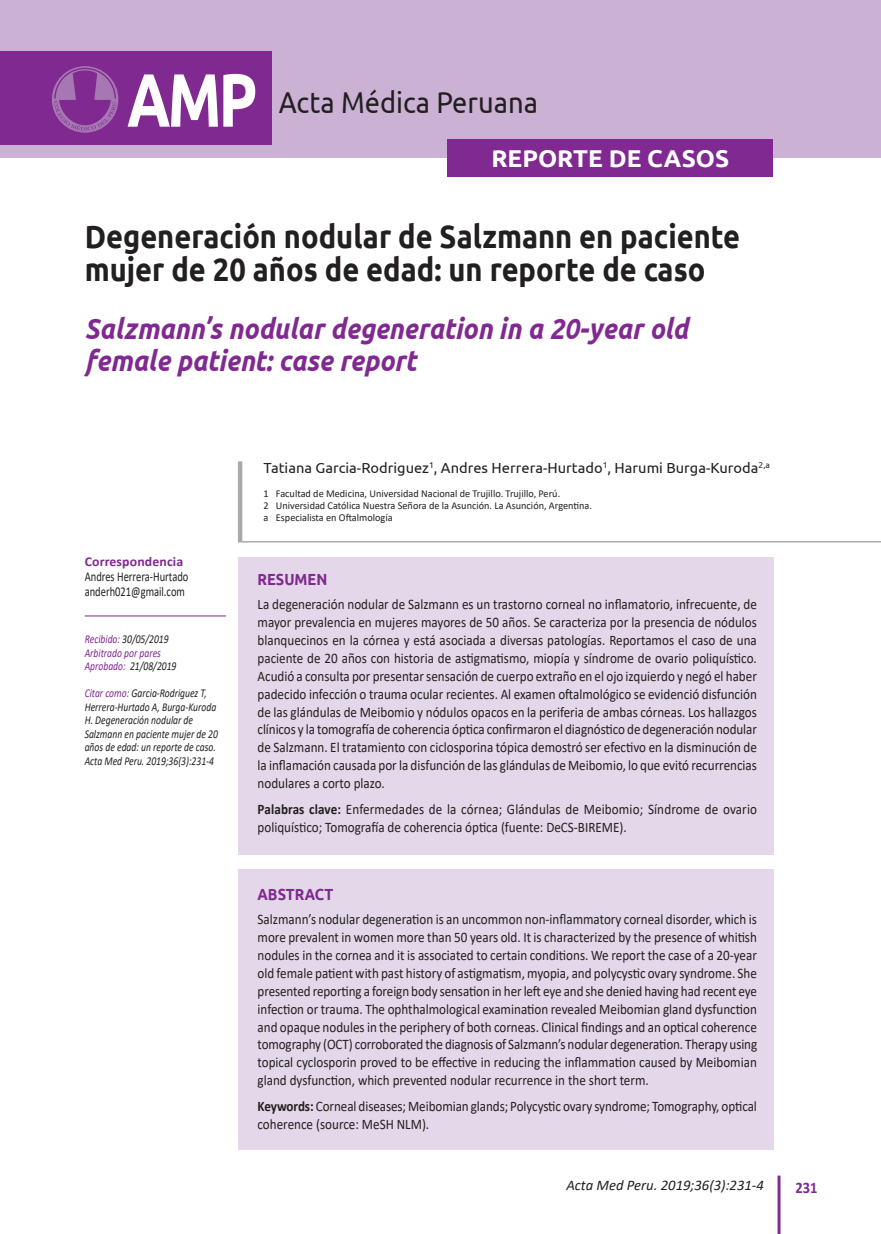
<style>
.page{position:relative;width:881px;height:1234px;background:#fff}
.page>*{position:absolute;margin:0;border:0;box-sizing:border-box;transform-origin:0 0}
.t1{font:700 75.3px "Ubuntu";color:#fff;scale:.8 1}
._01_titulo{font:700 32.25px/33px "Ubuntu";color:#231f20;scale:.9 1}
.t2{font:30.15px "Ubuntu";color:#231f20;scale:.9 1}
._02_titulo_ingles{font:italic 700 29.25px/31.5px "Ubuntu";color:#802990;scale:.9 1}
.t3{font:700 24.3px "Ubuntu";color:#fff}
._05_RESUMEN_ABSTRACT{font:700 16.05px "Ubuntu";color:#802990;scale:.9 1}
.t4{font:700 16.05px "Calibri";color:#802990;scale:.9 1}
.t5{font:italic 14.7px "Calibri";color:#231f20}
._06_TEXTOS{font:14.55px/17.9px "Calibri";color:#231f20;text-align:justify;scale:.9 1}
._03_AUTOR{font:14.55px "Ubuntu";color:#231f20}
._06_TEXTOS-2{font:13.5px "Calibri";color:#231f20;scale:.78 1}
._08_SUB2{font:700 13.5px "Calibri";letter-spacing:.01em;color:#802990}
._06_TEXTOS-3{font:italic 12px/13.5px "Calibri";color:#231f20;scale:.8 1}
._06_TEXTOS-4{font:italic 12px "Calibri";color:#802990;scale:.8 1}
._04_PIE{font:10.5px "Calibri";color:#231f20}
.s1{color:#802990}
.s2{font-weight:700}
</style>
<div class="page">
<hr style="left:777px;top:1175px;width:3px;height:58px;background:#802990">
<div style="left:0;top:0;width:880px;height:158px;background:#cbb2d5"></div>
<div style="left:0;top:51px;width:271px;height:94px;background:#802990"></div>
<div style="left:238px;top:557px;width:534px;height:298px;background:#e3d7e9"></div>
<div style="left:238px;top:868px;width:534px;height:281px;background:#e3d7e9"></div>
<hr style="left:238px;top:461px;width:4px;height:80px;background:#a8a9ad">
<hr style="left:238px;top:541px;width:642px;height:1px;background:#a8a9ad">
<hr style="left:85px;top:615px;width:141px;height:1px;background:#802990">
<div style="left:447px;top:139px;width:325px;height:38px;background:#802990"></div>
<svg style="left:52px;top:66px;width:66px;height:67px"></svg>
<svg style="left:54px;top:68px;width:62px;height:63px"></svg>
<p class="t1" style="left:127px;top:50px;width:164px">AMP</p>
<p class="t2" style="left:279px;top:84px;width:289px">Acta Médica Peruana</p>
<p class="t3" style="left:491px;top:142px;width:239px">REPORTE DE CASOS</p>
<p class="_01_titulo" style="left:85px;top:219px;width:729px">Degeneración nodular de Salzmann en paciente mujer de 20 años de edad: un reporte de caso</p>
<p class="_02_titulo_ingles" style="left:85px;top:312px;width:671px">Salzmann’s nodular degeneration in a 20-year old female patient: case report</p>
<p class="_08_SUB2" style="left:85px;top:552px;width:100px">Correspondencia</p>
<p class="_06_TEXTOS-2" style="left:85px;top:567px;width:134px">Andres Herrera-Hurtado</p>
<p class="_06_TEXTOS-2" style="left:85px;top:582px;width:130px">anderh021@gmail.com</p>
<p class="_06_TEXTOS-3" style="left:85px;top:631px;width:106px"><span class="s1">Recibido:</span> 30/05/2019</p>
<p class="_06_TEXTOS-4" style="left:85px;top:644px;width:97px">Arbitrado por pares</p>
<p class="_06_TEXTOS-3" style="left:85px;top:658px;width:116px"><span class="s1">Aprobado:</span> 21/08/2019</p>
<p class="_06_TEXTOS-3" style="left:85px;top:685px;width:168px"><span class="s1">Citar como:</span> Garcia-Rodriguez T,<br>Herrera-Hurtado A, Burga-Kuroda<br>H. Degeneración nodular de<br>Salzmann en paciente mujer de 20 años de edad: un reporte de caso.<br>Acta Med Peru. 2019;36(3):231-4</p>
<p class="_03_AUTOR" style="left:263px;top:458px;width:508px">Tatiana Garcia-Rodriguez<sup>1</sup>, Andres Herrera-Hurtado<sup>1</sup>, Harumi Burga-Kuroda<sup>2,a</sup></p>
<p class="_04_PIE" style="left:263px;top:486px;width:298px">1 Facultad de Medicina, Universidad Nacional de Trujillo. Trujillo, Perú.</p>
<p class="_04_PIE" style="left:263px;top:498px;width:330px">2 Universidad Católica Nuestra Señora de la Asunción. La Asunción, Argentina.</p>
<p class="_04_PIE" style="left:263px;top:510px;width:131px">a Especialista en Oftalmología</p>
<p class="_05_RESUMEN_ABSTRACT" style="left:257px;top:568px;width:79px">RESUMEN</p>
<p class="_06_TEXTOS" style="left:257px;top:595px;width:556px">La degeneración nodular de Salzmann es un trastorno corneal no inflamatorio, infrecuente, de mayor prevalencia en mujeres mayores de 50 años. Se caracteriza por la presencia de nódulos blanquecinos en la córnea y está asociada a diversas patologías. Reportamos el caso de una paciente de 20 años con historia de astigmatismo, miopía y síndrome de ovario poliquístico.<br>Acudió a consulta por presentar sensación de cuerpo extraño en el ojo izquierdo y negó el haber padecido infección o trauma ocular recientes. Al examen oftalmológico se evidenció disfunción de las glándulas de Meibomio y nódulos opacos en la periferia de ambas córneas. Los hallazgos clínicos y la tomografía de coherencia óptica confirmaron el diagnóstico de degeneración nodular de Salzmann. El tratamiento con ciclosporina tópica demostró ser efectivo en la disminución de la inflamación causada por la disfunción de las glándulas de Meibomio, lo que evitó recurrencias nodulares a corto plazo.</p>
<p class="_06_TEXTOS" style="left:257px;top:800px;width:556px"><span class="s2">Palabras clave:</span> Enfermedades de la córnea; Glándulas de Meibomio; Síndrome de ovario poliquístico; Tomografía de coherencia óptica (fuente: DeCS-BIREME).</p>
<p class="_05_RESUMEN_ABSTRACT" style="left:257px;top:883px;width:86px">ABSTRACT</p>
<p class="_06_TEXTOS" style="left:257px;top:910px;width:556px">Salzmann’s nodular degeneration is an uncommon non-inflammatory corneal disorder, which is more prevalent in women more than 50 years old. It is characterized by the presence of whitish nodules in the cornea and it is associated to certain conditions. We report the case of a 20-year old female patient with past history of astigmatism, myopia, and polycystic ovary syndrome. She presented reporting a foreign body sensation in her left eye and she denied having had recent eye infection or trauma. The ophthalmological examination revealed Meibomian gland dysfunction and opaque nodules in the periphery of both corneas. Clinical findings and an optical coherence tomography (OCT) corroborated the diagnosis of Salzmann’s nodular degeneration. Therapy using topical cyclosporin proved to be effective in reducing the inflammation caused by Meibomian gland dysfunction, which prevented nodular recurrence in the short term.</p>
<p class="_06_TEXTOS" style="left:257px;top:1097px;width:556px"><span class="s2">Keywords:</span> Corneal diseases; Meibomian glands; Polycystic ovary syndrome; Tomography, optical coherence (source: MeSH NLM).</p>
<p class="t5" style="left:566px;top:1174px;width:199px">Acta Med Peru. 2019;36(3):231-4</p>
<p class="t4" style="left:795px;top:1175px;width:26px">231</p>
</div>
